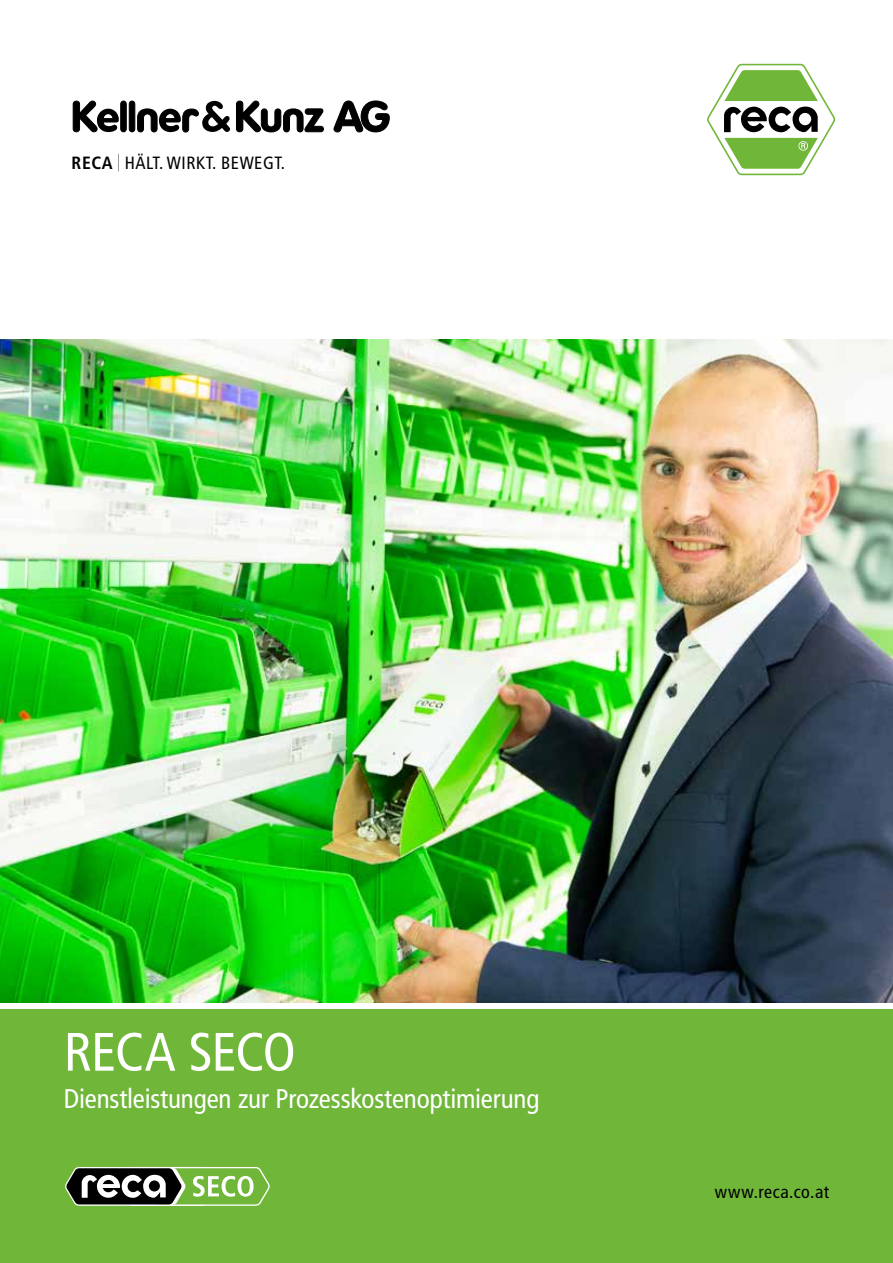
<style>
.page{position:relative;width:893px;height:1263px;background:#fff}
.page>*{position:absolute;margin:0;border:0;box-sizing:border-box;transform-origin:0 0}
.t1{font:condensed 54px "Frutiger LT Pro";letter-spacing:-.02em;color:#fff}
.t2{font:condensed 27px "Frutiger LT Pro";letter-spacing:-.005em;color:#fff}
.t3{font:condensed 18px "Frutiger LT Pro";letter-spacing:.03em;color:#000}
.t4{font:condensed 17.7px "Frutiger LT Pro";letter-spacing:.03em;color:#000}
.s1{font-weight:700}
.s2{font-weight:300}
</style>
<div class="page">
<div style="left:0;top:1009px;width:893px;height:254px;background:#6fb639"></div>
<svg style="left:137px;top:101px;width:93px;height:31px"></svg>
<svg style="left:334px;top:101px;width:56px;height:31px"></svg>
<svg style="left:73px;top:101px;width:46px;height:31px"></svg>
<svg style="left:236px;top:101px;width:88px;height:31px"></svg>
<div style="left:121px;top:101px;width:5px;height:31px;background:#000;border-radius:3px"></div>
<div style="left:121px;top:101px;width:5px;height:31px;border:1px solid #000;border-radius:3px"></div>
<div style="left:129px;top:101px;width:6px;height:31px;background:#000;border-radius:3px"></div>
<div style="left:129px;top:101px;width:6px;height:31px;border:1px solid #000;border-radius:3px"></div>
<svg style="left:707px;top:63px;width:129px;height:113px"></svg>
<svg style="left:65px;top:1166px;width:205px;height:40px"></svg>
<img style="left:0;top:339px;width:893px;height:663px">
<p class="t4" style="left:72px;top:152px;width:215px"><span class="s1">RECA</span> <span class="s2">|</span> HÄLT. WIRKT. BEWEGT.</p>
<h1 class="t1" style="left:64px;top:1020px;width:233px">RECA SECO</h1>
<p class="t2" style="left:64px;top:1083px;width:477px">Dienstleistungen zur Prozesskostenoptimierung</p>
<p class="t3" style="left:715px;top:1181px;width:116px">www.reca.co.at</p>
</div>
